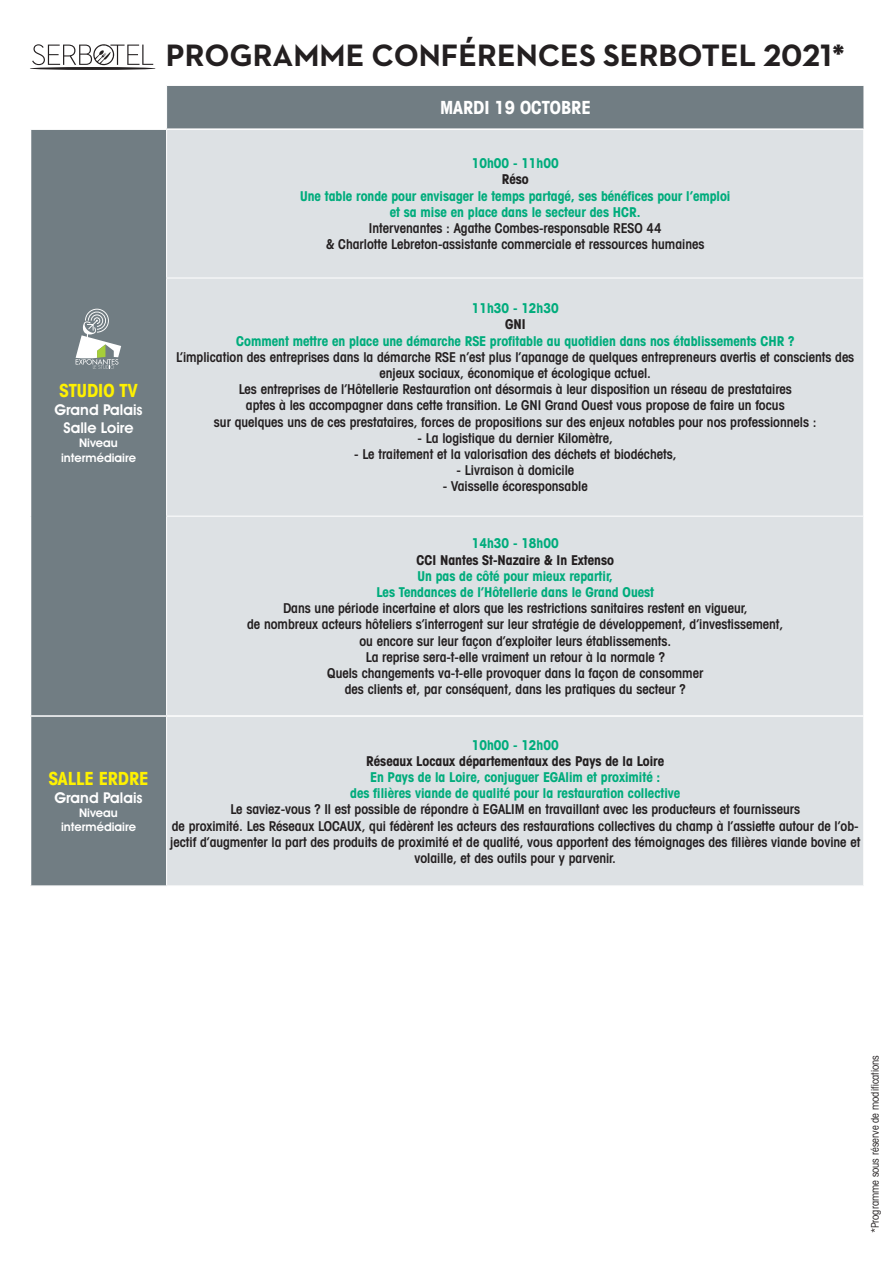
<style>
.page{position:relative;width:893px;height:1263px;background:#fff}
.page>*{position:absolute;margin:0;border:0;box-sizing:border-box;transform-origin:0 0}
.t1{font:700 31.5px "Neutraface 2 Text";color:#231f20}
.t2{font:700 condensed 18px "Avant Garde IT Cby BT";color:#fff101}
.t3{font:700 condensed 18px "Avant Garde IT Cby BT";color:#fff}
.t4{font:600 15px/18px "Avant Garde IT Cby BT";color:#fff;text-align:center}
.t5{font:600 condensed 13.5px/16.2px "Avant Garde IT Cby BT";color:#231f20;text-align:center}
.t6{font:700 condensed 13.5px/16.2px "Avant Garde IT Cby BT";color:#00ac7c;text-align:center}
.t7{font:700 condensed 13.5px "Avant Garde IT Cby BT";color:#231f20}
.t8{font:600 12px/14.4px "Avant Garde IT Cby BT";color:#fff;text-align:center}
.t9{font:condensed 10.5px "Avant Garde IT Cby BT";color:#231f20}
</style>
<div class="page">
<div style="left:31px;top:86px;width:833px;height:799px;background:#717d83"></div>
<div style="left:167px;top:130px;width:696px;height:755px;background:#dde1e4"></div>
<hr style="left:166px;top:86px;width:1px;height:42px;background:#fff">
<hr style="left:166px;top:130px;width:1px;height:148px;background:#fff">
<hr style="left:166px;top:278px;width:1px;height:238px;background:#fff">
<hr style="left:166px;top:278px;width:697px;height:1px;background:#fff">
<hr style="left:166px;top:516px;width:697px;height:1px;background:#fff">
<hr style="left:166px;top:516px;width:1px;height:199px;background:#fff">
<hr style="left:166px;top:717px;width:1px;height:168px;background:#fff">
<hr style="left:30px;top:128px;width:137px;height:2px;background:#fff">
<hr style="left:167px;top:128px;width:698px;height:2px;background:#fff">
<hr style="left:863px;top:130px;width:2px;height:148px;background:#fff">
<hr style="left:863px;top:278px;width:2px;height:238px;background:#fff">
<hr style="left:863px;top:516px;width:2px;height:199px;background:#fff">
<hr style="left:30px;top:715px;width:137px;height:2px;background:#fff">
<hr style="left:167px;top:715px;width:698px;height:2px;background:#fff">
<hr style="left:863px;top:717px;width:2px;height:168px;background:#fff">
<svg style="left:32px;top:44px;width:121px;height:21px"></svg>
<hr style="left:30px;top:67px;width:126px;height:3px;background:#231f20;border-radius:50%">
<svg style="left:76px;top:309px;width:45px;height:60px"></svg>
<h1 class="t1" style="left:166px;top:35px;width:681px">PROGRAMME CONFÉRENCES SERBOTEL 2021*</h1>
<h2 class="t3" style="left:440px;top:97px;width:152px">MARDI 19 OCTOBRE</h2>
<p class="t6" style="left:472px;top:155px;width:88px">10h00 - 11h00</p>
<p class="t7" style="left:502px;top:171px;width:28px">Réso</p>
<p class="t6" style="left:300px;top:188px;width:432px">Une table ronde pour envisager le temps partagé, ses bénéfices pour l’emploi et sa mise en place dans le secteur des HCR.</p>
<p class="t5" style="left:326px;top:220px;width:380px">Intervenantes : Agathe Combes-responsable RESO 44<br>&amp; Charlotte Lebreton-assistante commerciale et ressources humaines</p>
<h2 class="t2" style="left:60px;top:380px;width:80px">STUDIO TV</h2>
<p class="t4" style="left:54px;top:401px;width:90px">Grand Palais<br>Salle Loire</p>
<p class="t8" style="left:61px;top:436px;width:76px">Niveau intermédiaire</p>
<h2 class="t2" style="left:49px;top:767px;width:101px">SALLE ERDRE</h2>
<p class="t4" style="left:54px;top:788px;width:90px">Grand Palais</p>
<p class="t8" style="left:61px;top:805px;width:76px">Niveau intermédiaire</p>
<p class="t6" style="left:472px;top:300px;width:88px">11h30 - 12h30</p>
<p class="t7" style="left:505px;top:316px;width:22px">GNI</p>
<p class="t6" style="left:236px;top:332px;width:559px">Comment mettre en place une démarche RSE profitable au quotidien dans nos établissements CHR ?</p>
<p class="t5" style="left:176px;top:349px;width:679px">L’implication des entreprises dans la démarche RSE n’est plus l’apanage de quelques entrepreneurs avertis et conscients des enjeux sociaux, économique et écologique actuel.<br>Les entreprises de l’Hôtellerie Restauration ont désormais à leur disposition un réseau de prestataires<br>aptes à les accompagner dans cette transition. Le GNI Grand Ouest vous propose de faire un focus<br>sur quelques uns de ces prestataires, forces de propositions sur des enjeux notables pour nos professionnels :</p>
<p class="t5" style="left:418px;top:430px;width:197px">- La logistique du dernier Kilomètre,</p>
<p class="t5" style="left:354px;top:446px;width:324px">- Le traitement et la valorisation des déchets et biodéchets,</p>
<p class="t5" style="left:456px;top:462px;width:119px">- Livraison à domicile</p>
<p class="t5" style="left:443px;top:478px;width:146px">- Vaisselle écoresponsable</p>
<p class="t6" style="left:472px;top:535px;width:88px">14h30 - 18h00</p>
<p class="t7" style="left:417px;top:551px;width:199px">CCI Nantes St-Nazaire &amp; In Extenso</p>
<p class="t6" style="left:376px;top:568px;width:279px">Un pas de côté pour mieux repartir,<br>Les Tendances de l’Hôtellerie dans le Grand Ouest</p>
<p class="t5" style="left:247px;top:600px;width:538px">Dans une période incertaine et alors que les restrictions sanitaires restent en vigueur,<br>de nombreux acteurs hôteliers s’interrogent sur leur stratégie de développement, d’investissement, ou encore sur leur façon d’exploiter leurs établissements.<br>La reprise sera-t-elle vraiment un retour à la normale ?<br>Quels changements va-t-elle provoquer dans la façon de consommer<br>des clients et, par conséquent, dans les pratiques du secteur ?</p>
<p class="t6" style="left:472px;top:736px;width:88px">10h00 - 12h00</p>
<p class="t7" style="left:366px;top:753px;width:299px">Réseaux Locaux départementaux des Pays de la Loire</p>
<p class="t6" style="left:350px;top:769px;width:332px">En Pays de la Loire, conjuguer EGAlim et proximité :<br>des filières viande de qualité pour la restauration collective</p>
<p class="t5" style="left:170px;top:801px;width:692px">Le saviez-vous ? Il est possible de répondre à EGALIM en travaillant avec les producteurs et fournisseurs<br>de proximité. Les Réseaux LOCAUX, qui fédèrent les acteurs des restaurations collectives du champ à l’assiette autour de l’ob&shy;jectif d’augmenter la part des produits de proximité et de qualité, vous apportent des témoignages des filières viande bovine et volaille, et des outils pour y parvenir.</p>
<p class="t9" style="left:869px;top:1233px;width:180px;rotate:-90deg">*Programme sous réserve de modifications</p>
</div>
